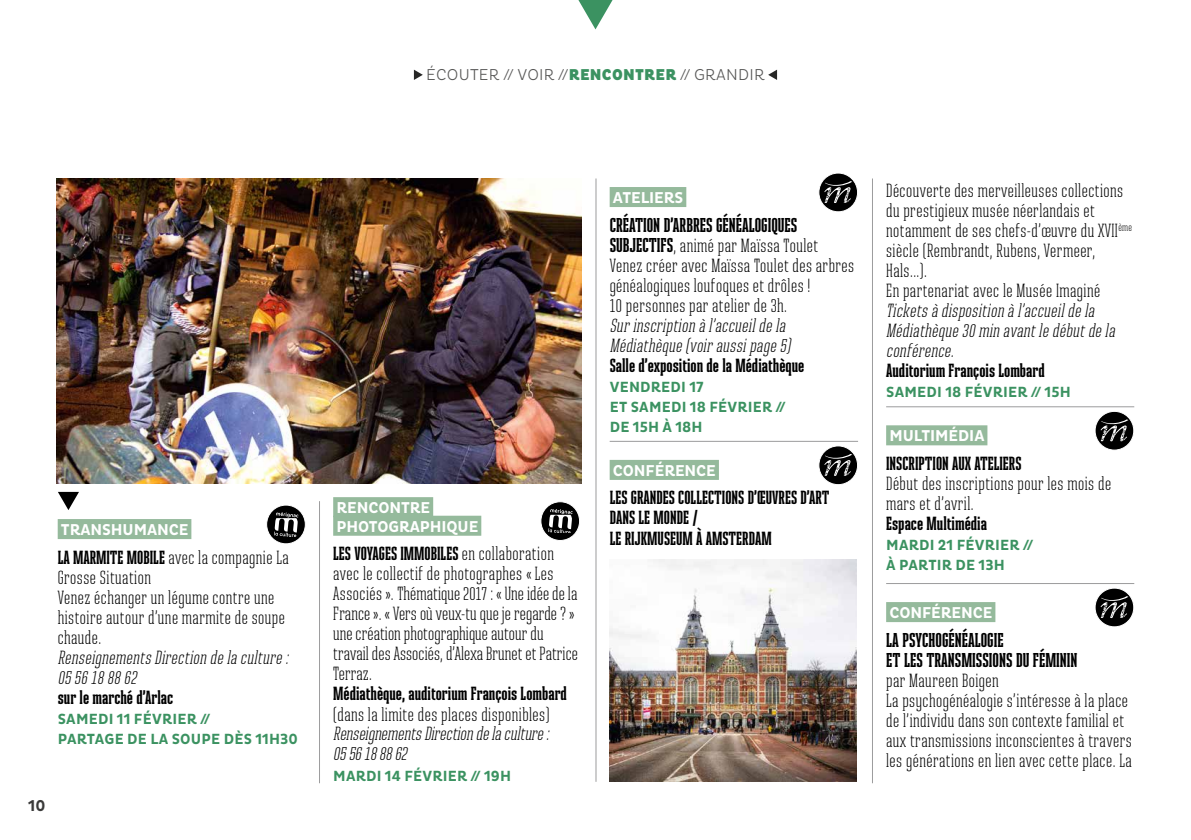
<style>
.page{position:relative;width:1191px;height:840px;background:#fff}
.page>*{position:absolute;margin:0;border:0;box-sizing:border-box;transform-origin:0 0}
.t1{font:700 20px/20px "Ristretto Slab Pro";color:#000}
.t2{font:300 19px/20px "Ristretto Slab Pro";letter-spacing:.025em;color:#000}
.t3{font:italic 300 19px/20px "Ristretto Slab Pro";color:#000}
.t4{font:300 19px/20px "Ristretto Slab Pro";letter-spacing:.005em;color:#000}
.t5{font:700 19px/20px "Ristretto Slab Pro";color:#000}
.t6{font:700 16px/18.6px "Pluto Cond";letter-spacing:-.005em;color:#fff}
.t7{font:300 16px "Pluto Cond";letter-spacing:.015em;color:#565655}
.t8{font:700 16px "Pluto Cond";color:#3a3a39}
.t9{font:700 15px/20px "Pluto Cond";letter-spacing:.015em;color:#3b9261}
.s1{font-weight:900;color:#3b9261}
.s2{font-weight:700}
.s3{font-weight:700;font-size:20px}
</style>
<div class="page">
<hr style="left:319px;top:501px;width:1px;height:281px;background:#9c9c9d">
<hr style="left:595px;top:178px;width:1px;height:603px;background:#9c9c9d">
<hr style="left:872px;top:178px;width:1px;height:604px;background:#9c9c9d">
<svg style="left:578px;top:0;width:35px;height:29px"></svg>
<svg style="left:414px;top:70px;width:9px;height:10px"></svg>
<svg style="left:768px;top:70px;width:9px;height:10px"></svg>
<div style="left:58px;top:518px;width:133px;height:20px;background:#95ba9c"></div>
<div style="left:267px;top:505px;width:38px;height:38px;background:#000;border-radius:50%"></div>
<div style="left:266px;top:504px;width:40px;height:40px;border:1px solid #fff;border-radius:50%"></div>
<svg style="left:274px;top:512px;width:24px;height:24px"></svg>
<img style="left:57px;top:178px;width:524px;height:304px">
<hr style="left:886px;top:406px;width:248px;height:1px;background:#9c9c9d">
<div style="left:886px;top:425px;width:101px;height:20px;background:#95ba9c"></div>
<hr style="left:886px;top:582px;width:248px;height:1px;background:#9c9c9d">
<div style="left:886px;top:601px;width:109px;height:20px;background:#95ba9c"></div>
<svg style="left:1095px;top:411px;width:38px;height:39px"></svg>
<div style="left:1094px;top:410px;width:40px;height:40px;border:1px solid #fff;border-radius:50%"></div>
<svg style="left:1100px;top:419px;width:28px;height:22px"></svg>
<svg style="left:1095px;top:587px;width:38px;height:39px"></svg>
<div style="left:1094px;top:587px;width:40px;height:40px;border:1px solid #fff;border-radius:50%"></div>
<svg style="left:1100px;top:595px;width:28px;height:22px"></svg>
<div style="left:609px;top:187px;width:77px;height:20px;background:#95ba9c"></div>
<hr style="left:609px;top:440px;width:249px;height:1px;background:#9c9c9d">
<div style="left:609px;top:459px;width:110px;height:20px;background:#95ba9c"></div>
<div style="left:819px;top:173px;width:38px;height:39px;background:#000;border-radius:50%"></div>
<div style="left:818px;top:172px;width:40px;height:40px;border:1px solid #fff;border-radius:50%"></div>
<svg style="left:824px;top:181px;width:28px;height:22px"></svg>
<div style="left:819px;top:445px;width:38px;height:39px;background:#000;border-radius:50%"></div>
<div style="left:818px;top:445px;width:40px;height:40px;border:1px solid #fff;border-radius:50%"></div>
<svg style="left:824px;top:454px;width:28px;height:21px"></svg>
<svg style="left:58px;top:491px;width:21px;height:19px"></svg>
<div style="left:333px;top:497px;width:100px;height:20px;background:#95ba9c"></div>
<div style="left:333px;top:515px;width:148px;height:20px;background:#95ba9c"></div>
<div style="left:541px;top:501px;width:38px;height:39px;background:#000;border-radius:50%"></div>
<div style="left:540px;top:501px;width:40px;height:39px;border:1px solid #fff;border-radius:50%"></div>
<svg style="left:548px;top:509px;width:24px;height:23px"></svg>
<img style="left:609px;top:559px;width:247px;height:222px">
<p class="t7" style="left:426px;top:65px;width:340px">ÉCOUTER // VOIR //<span class="s1">RENCONTRER</span> // GRANDIR</p>
<p class="t6" style="left:61px;top:520px;width:129px">TRANSHUMANCE</p>
<p class="t2" style="left:58px;top:547px;width:233px"><span class="s2">LA MARMITE MOBILE</span> avec la compagnie La<br>Grosse Situation<br>Venez échanger un légume contre une histoire autour d’une marmite de soupe chaude.</p>
<p class="t3" style="left:58px;top:647px;width:236px">Renseignements Direction de la culture :<br>05 56 18 88 62</p>
<p class="t5" style="left:58px;top:686px;width:117px">sur le marché d’Arlac</p>
<p class="t9" style="left:58px;top:708px;width:242px">SAMEDI 11 FÉVRIER //<br>PARTAGE DE LA SOUPE DÈS 11H30</p>
<p class="t8" style="left:28px;top:795px;width:19px">10</p>
<p class="t6" style="left:336px;top:498px;width:143px">RENCONTRE<br>PHOTOGRAPHIQUE</p>
<p class="t4" style="left:333px;top:543px;width:246px"><span class="s2">LES VOYAGES IMMOBILES</span> en collaboration avec le collectif de photographes « Les Associés ». Thématique 2017 : «Une idée de la France». «Vers où veux-tu que je regarde?» une création photographique autour du travail des Associés, d’Alexa Brunet et Patrice Terraz.</p>
<p class="t5" style="left:333px;top:683px;width:235px">Médiathèque, auditorium François Lombard</p>
<p class="t2" style="left:333px;top:703px;width:218px">(dans la limite des places disponibles)</p>
<p class="t3" style="left:333px;top:723px;width:221px">RenseignementsDirectiondelaculture:<br>0556188862</p>
<p class="t9" style="left:333px;top:765px;width:179px">MARDI 14 FÉVRIER // 19H</p>
<p class="t6" style="left:613px;top:189px;width:72px">ATELIERS</p>
<p class="t1" style="left:609px;top:214px;width:189px">CRÉATION D’ARBRES GÉNÉALOGIQUES</p>
<p class="t2" style="left:609px;top:235px;width:246px"><span class="s3">SUBJECTIFS</span>, animé par Maïssa Toulet Venez créer avec Maïssa Toulet des arbres généalogiques loufoques et drôles !<br>10 personnes par atelier de 3h.</p>
<p class="t3" style="left:609px;top:315px;width:186px">Surinscription à l’accueilde la<br>Médiathèque (voiraussipage 5)</p>
<p class="t5" style="left:609px;top:355px;width:196px">Salle d’exposition de la Médiathèque</p>
<p class="t9" style="left:610px;top:377px;width:178px">VENDREDI 17<br>ET SAMEDI 18 FÉVRIER //<br>DE 15H À 18H</p>
<p class="t6" style="left:613px;top:461px;width:105px">CONFÉRENCE</p>
<p class="t5" style="left:609px;top:487px;width:221px">LES GRANDES COLLECTIONS D’ŒUVRES D’ART<br>DANS LE MONDE /<br>LE RIJKMUSEUM À AMSTERDAM</p>
<p class="t2" style="left:886px;top:180px;width:247px">Découverte des merveilleuses collections du prestigieux musée néerlandais et notamment de ses chefs-d’œuvre du XVII<sup>ème </sup>siècle (Rembrandt, Rubens, Vermeer, Hals...).<br>En partenariat avec le Musée Imaginé</p>
<p class="t3" style="left:886px;top:300px;width:234px">Tickets à disposition à l’accueilde la<br>Médiathèque 30 min avantle débutde la conférence.</p>
<p class="t5" style="left:886px;top:360px;width:160px">Auditorium François Lombard</p>
<p class="t9" style="left:886px;top:382px;width:186px">SAMEDI 18 FÉVRIER // 15H</p>
<p class="t6" style="left:889px;top:427px;width:97px">MULTIMÉDIA</p>
<p class="t5" style="left:886px;top:453px;width:137px">INSCRIPTION AUX ATELIERS</p>
<p class="t2" style="left:886px;top:473px;width:226px">Début des inscriptions pour les mois de mars et d’avril.</p>
<p class="t5" style="left:886px;top:513px;width:102px">Espace Multimédia</p>
<p class="t9" style="left:886px;top:535px;width:148px">MARDI 21 FÉVRIER //<br>À PARTIR DE 13H</p>
<p class="t6" style="left:889px;top:603px;width:105px">CONFÉRENCE</p>
<p class="t1" style="left:886px;top:629px;width:193px">LA PSYCHOGÉNÉALOGIE<br>ET LES TRANSMISSIONS DU FÉMININ</p>
<p class="t2" style="left:886px;top:669px;width:247px">par Maureen Boigen<br>La psychogénéalogie s’intéresse à la place de l’individu dans son contexte familial et aux transmissions inconscientes à travers les générations en lien avec cette place. La</p>
</div>
